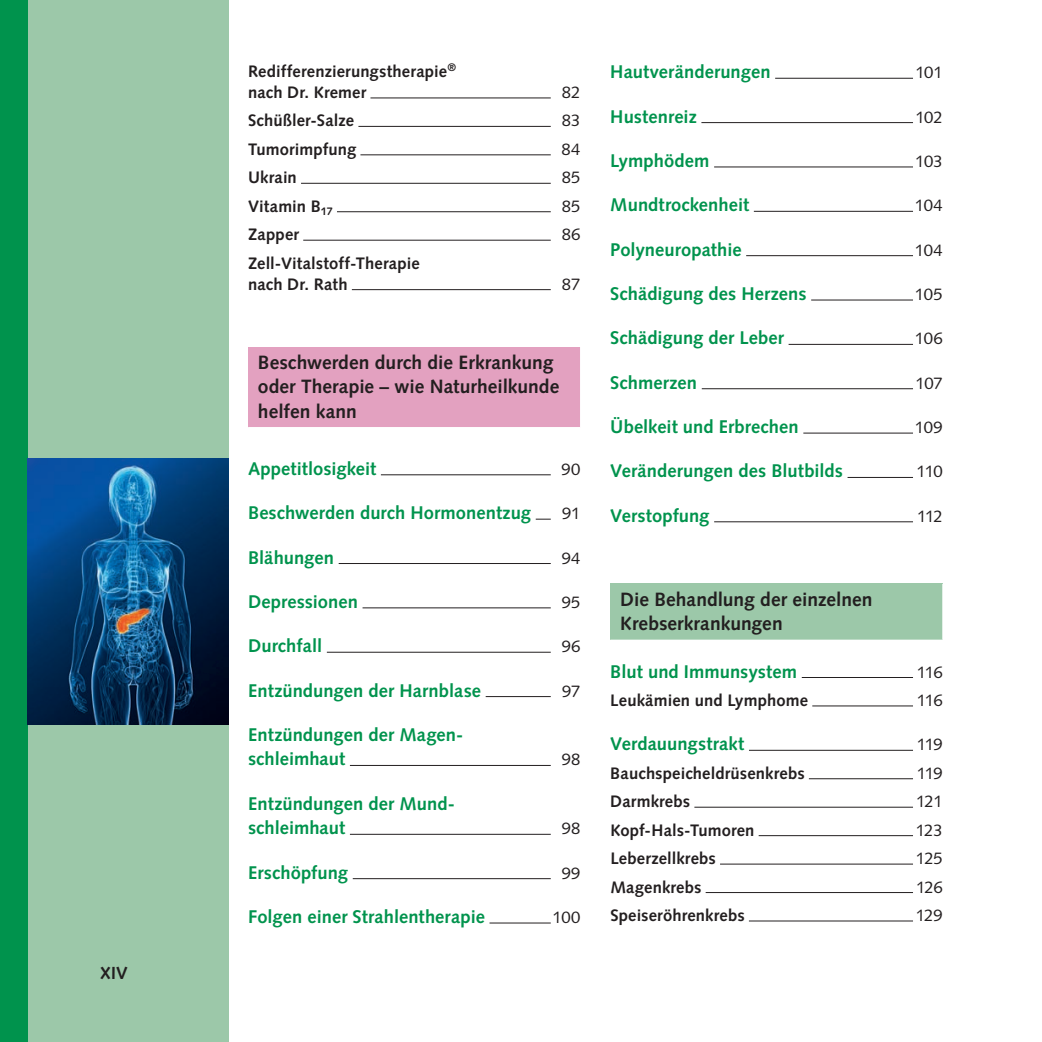
<style>
.page{position:relative;width:1042px;height:1042px;background:#fff}
.page>*{position:absolute;margin:0;border:0;box-sizing:border-box;transform-origin:0 0}
.t1{font:700 19.25px/24.5px "Syntax LT Std";color:#231f20}
.t2{font:700 18.38px/24.5px "Syntax LT Std";letter-spacing:.005em;color:#00934d}
.t3{font:700 17.5px "Syntax LT Std";color:#231f20}
.t4{font:700 16.62px/21px "Syntax LT Std";letter-spacing:.01em;color:#231f20}
.t5{font:16.62px "Syntax LT Std";letter-spacing:-.01em;color:#231f20}
</style>
<div class="page">
<div style="left:0;top:0;width:228px;height:1042px;background:#9cc8a9"></div>
<div style="left:0;top:0;width:27px;height:1042px;background:#00934d"></div>
<hr style="left:370px;top:97px;width:181px;height:1px;background:#231f20">
<hr style="left:358px;top:126px;width:193px;height:1px;background:#231f20">
<hr style="left:360px;top:154px;width:191px;height:1px;background:#231f20">
<hr style="left:301px;top:183px;width:250px;height:1px;background:#231f20">
<hr style="left:337px;top:211px;width:214px;height:1px;background:#231f20">
<hr style="left:303px;top:240px;width:248px;height:1px;background:#231f20">
<hr style="left:352px;top:289px;width:199px;height:1px;background:#231f20">
<hr style="left:381px;top:474px;width:170px;height:1px;background:#231f20">
<svg style="left:536px;top:519px;width:15px;height:1px"></svg>
<hr style="left:339px;top:563px;width:212px;height:1px;background:#231f20">
<hr style="left:362px;top:607px;width:189px;height:1px;background:#231f20">
<hr style="left:327px;top:652px;width:224px;height:1px;background:#231f20">
<hr style="left:486px;top:696px;width:65px;height:1px;background:#231f20">
<hr style="left:350px;top:765px;width:201px;height:1px;background:#231f20">
<hr style="left:350px;top:834px;width:201px;height:1px;background:#231f20">
<hr style="left:353px;top:878px;width:198px;height:1px;background:#231f20">
<hr style="left:489px;top:922px;width:62px;height:1px;background:#231f20">
<div style="left:248px;top:347px;width:332px;height:80px;background:#e3a1c0"></div>
<hr style="left:775px;top:78px;width:138px;height:1px;background:#231f20">
<hr style="left:701px;top:122px;width:212px;height:1px;background:#231f20">
<hr style="left:714px;top:166px;width:199px;height:1px;background:#231f20">
<hr style="left:754px;top:211px;width:159px;height:1px;background:#231f20">
<hr style="left:746px;top:255px;width:167px;height:1px;background:#231f20">
<hr style="left:811px;top:300px;width:102px;height:1px;background:#231f20">
<hr style="left:788px;top:344px;width:125px;height:1px;background:#231f20">
<hr style="left:702px;top:388px;width:211px;height:1px;background:#231f20">
<hr style="left:803px;top:433px;width:110px;height:1px;background:#231f20">
<hr style="left:847px;top:477px;width:66px;height:1px;background:#231f20">
<hr style="left:714px;top:521px;width:199px;height:1px;background:#231f20">
<hr style="left:802px;top:677px;width:111px;height:1px;background:#231f20">
<hr style="left:812px;top:705px;width:101px;height:1px;background:#231f20">
<hr style="left:749px;top:750px;width:164px;height:1px;background:#231f20">
<hr style="left:809px;top:778px;width:104px;height:1px;background:#231f20">
<hr style="left:694px;top:807px;width:219px;height:1px;background:#231f20">
<hr style="left:758px;top:835px;width:155px;height:1px;background:#231f20">
<hr style="left:720px;top:863px;width:193px;height:1px;background:#231f20">
<hr style="left:705px;top:892px;width:208px;height:1px;background:#231f20">
<hr style="left:749px;top:920px;width:164px;height:1px;background:#231f20">
<div style="left:610px;top:584px;width:332px;height:56px;background:#9cc8a9"></div>
<img style="left:27px;top:458px;width:201px;height:267px">
<p class="t3" style="left:100px;top:963px;width:29px">XIV</p>
<p class="t4" style="left:248px;top:61px;width:210px">Redifferenzierungstherapie<sup>® </sup>nach Dr. Kremer</p>
<p class="t5" style="left:562px;top:82px;width:20px">82</p>
<p class="t4" style="left:248px;top:110px;width:108px">Schüßler-Salze</p>
<p class="t5" style="left:562px;top:111px;width:20px">83</p>
<p class="t4" style="left:248px;top:139px;width:110px">Tumorimpfung</p>
<p class="t5" style="left:561px;top:139px;width:20px">84</p>
<p class="t4" style="left:248px;top:167px;width:50px">Ukrain</p>
<p class="t5" style="left:562px;top:168px;width:20px">85</p>
<p class="t4" style="left:248px;top:196px;width:86px">Vitamin B<sub>17</sub></p>
<p class="t5" style="left:562px;top:196px;width:20px">85</p>
<p class="t4" style="left:248px;top:224px;width:53px">Zapper</p>
<p class="t5" style="left:562px;top:225px;width:20px">86</p>
<p class="t4" style="left:248px;top:252px;width:173px">Zell-Vitalstoff-Therapie nach Dr. Rath</p>
<p class="t5" style="left:562px;top:274px;width:20px">87</p>
<p class="t1" style="left:258px;top:350px;width:303px">Beschwerden durch die Erkrankung oder Therapie – wie Naturheilkunde helfen kann</p>
<p class="t2" style="left:248px;top:456px;width:130px">Appetitlosigkeit</p>
<p class="t5" style="left:561px;top:459px;width:20px">90</p>
<p class="t2" style="left:248px;top:501px;width:284px">Beschwerden durch Hormonentzug</p>
<p class="t5" style="left:562px;top:503px;width:20px">91</p>
<p class="t2" style="left:248px;top:545px;width:87px">Blähungen</p>
<p class="t5" style="left:562px;top:548px;width:20px">94</p>
<p class="t2" style="left:248px;top:589px;width:111px">Depressionen</p>
<p class="t5" style="left:562px;top:592px;width:20px">95</p>
<p class="t2" style="left:248px;top:634px;width:76px">Durchfall</p>
<p class="t5" style="left:562px;top:636px;width:20px">96</p>
<p class="t2" style="left:248px;top:678px;width:234px">Entzündungen der Harnblase</p>
<p class="t5" style="left:562px;top:681px;width:20px">97</p>
<p class="t2" style="left:248px;top:722px;width:217px">Entzündungen der Magen&shy;schleimhaut</p>
<p class="t5" style="left:562px;top:750px;width:20px">98</p>
<p class="t2" style="left:248px;top:791px;width:208px">Entzündungen der Mund&shy;schleimhaut</p>
<p class="t5" style="left:562px;top:818px;width:20px">98</p>
<p class="t2" style="left:248px;top:860px;width:102px">Erschöpfung</p>
<p class="t5" style="left:561px;top:863px;width:20px">99</p>
<p class="t2" style="left:248px;top:904px;width:238px">Folgen einer Strahlentherapie</p>
<p class="t5" style="left:552px;top:907px;width:30px">100</p>
<p class="t2" style="left:610px;top:60px;width:162px">Hautveränderungen</p>
<p class="t5" style="left:915px;top:63px;width:29px">101</p>
<p class="t2" style="left:610px;top:104px;width:88px">Hustenreiz</p>
<p class="t5" style="left:915px;top:107px;width:29px">102</p>
<p class="t2" style="left:610px;top:148px;width:101px">Lymphödem</p>
<p class="t5" style="left:915px;top:151px;width:29px">103</p>
<p class="t2" style="left:610px;top:193px;width:140px">Mundtrockenheit</p>
<p class="t5" style="left:915px;top:196px;width:29px">104</p>
<p class="t2" style="left:610px;top:237px;width:133px">Polyneuropathie</p>
<p class="t5" style="left:915px;top:240px;width:29px">104</p>
<p class="t2" style="left:610px;top:281px;width:198px">Schädigung des Herzens</p>
<p class="t5" style="left:915px;top:284px;width:29px">105</p>
<p class="t2" style="left:610px;top:326px;width:175px">Schädigung der Leber</p>
<p class="t5" style="left:915px;top:329px;width:29px">106</p>
<p class="t2" style="left:610px;top:370px;width:88px">Schmerzen</p>
<p class="t5" style="left:915px;top:373px;width:29px">107</p>
<p class="t2" style="left:610px;top:415px;width:190px">Übelkeit und Erbrechen</p>
<p class="t5" style="left:915px;top:417px;width:29px">109</p>
<p class="t2" style="left:610px;top:459px;width:234px">Veränderungen des Blutbilds</p>
<p class="t5" style="left:916px;top:462px;width:28px">110</p>
<p class="t2" style="left:610px;top:503px;width:101px">Verstopfung</p>
<p class="t5" style="left:917px;top:506px;width:27px">112</p>
<p class="t1" style="left:620px;top:587px;width:254px">Die Behandlung der einzelnen<br>Krebserkrankungen</p>
<p class="t2" style="left:610px;top:659px;width:188px">Blut und Immunsystem</p>
<p class="t5" style="left:917px;top:662px;width:27px">116</p>
<p class="t4" style="left:610px;top:690px;width:199px">Leukämien und Lymphome</p>
<p class="t5" style="left:917px;top:690px;width:27px">116</p>
<p class="t2" style="left:610px;top:732px;width:135px">Verdauungstrakt</p>
<p class="t5" style="left:917px;top:735px;width:27px">119</p>
<p class="t4" style="left:610px;top:762px;width:196px">Bauchspeicheldrüsenkrebs</p>
<p class="t5" style="left:917px;top:763px;width:27px">119</p>
<p class="t4" style="left:610px;top:791px;width:81px">Darmkrebs</p>
<p class="t5" style="left:916px;top:791px;width:28px">121</p>
<p class="t4" style="left:610px;top:819px;width:146px">Kopf-Hals-Tumoren</p>
<p class="t5" style="left:916px;top:820px;width:28px">123</p>
<p class="t4" style="left:610px;top:848px;width:107px">Leberzellkrebs</p>
<p class="t5" style="left:916px;top:848px;width:28px">125</p>
<p class="t4" style="left:610px;top:876px;width:93px">Magenkrebs</p>
<p class="t5" style="left:916px;top:877px;width:28px">126</p>
<p class="t4" style="left:610px;top:905px;width:136px">Speiseröhrenkrebs</p>
<p class="t5" style="left:916px;top:905px;width:28px">129</p>
</div>
